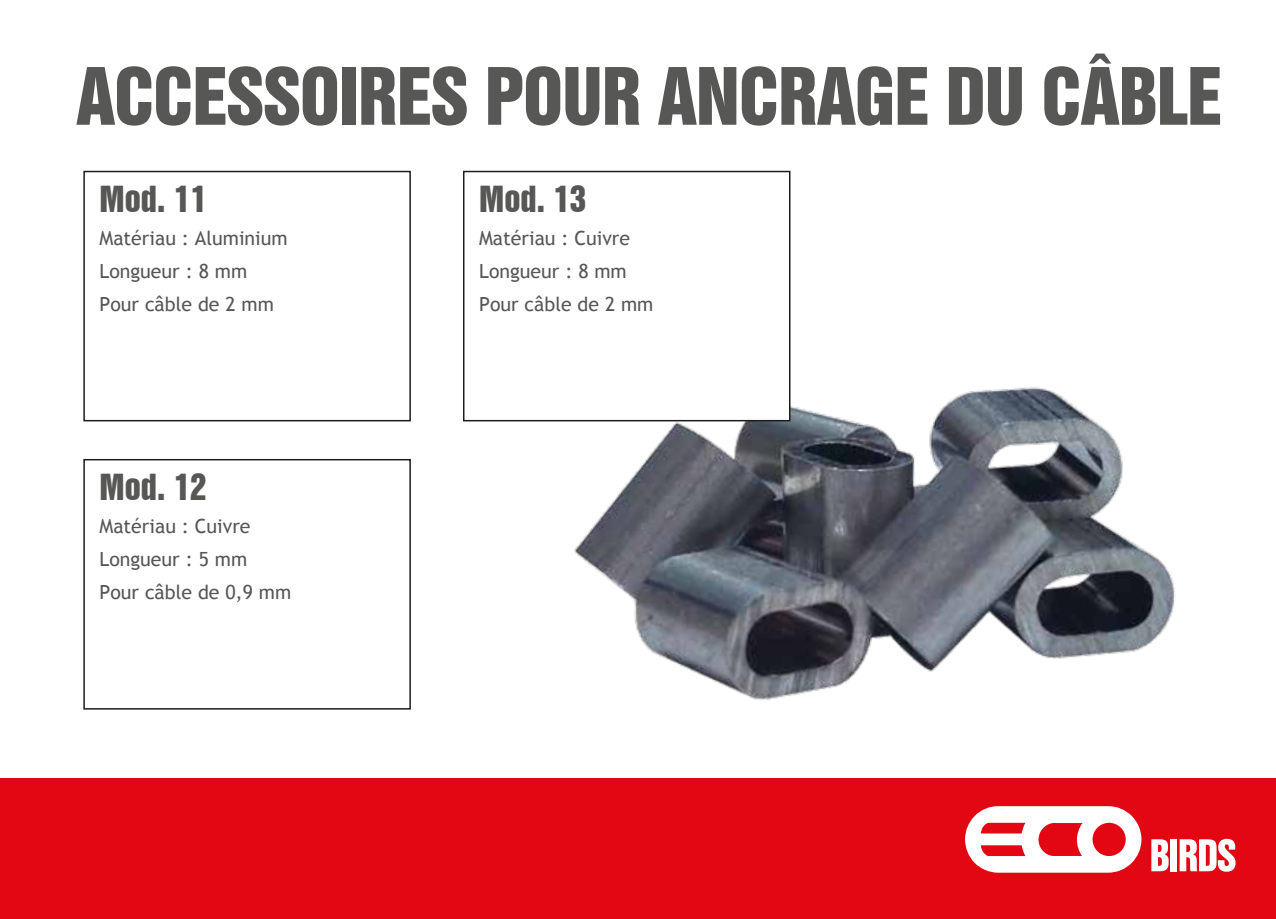
<style>
.page{position:relative;width:1276px;height:919px;background:#fff}
.page>*{position:absolute;margin:0;border:0;box-sizing:border-box;transform-origin:0 0}
.t1{font:72px "Swiss 921 BT Regular A";letter-spacing:-.01em;color:#575756}
.t2{font:33px "Swiss 921 BT Regular A";color:#575756}
.t3{font:19.5px/33px "Trebuchet MS";color:#575756}
</style>
<div class="page">
<img style="left:553px;top:337px;width:622px;height:363px">
<div style="left:0;top:778px;width:1276px;height:140px;background:#e30613"></div>
<div style="left:83px;top:171px;width:328px;height:250px;background:#fff;border:2px solid #1d1d1b"></div>
<div style="left:83px;top:459px;width:328px;height:250px;background:#fff;border:2px solid #1d1d1b"></div>
<div style="left:463px;top:171px;width:327px;height:250px;background:#fff;border:2px solid #1d1d1b"></div>
<svg style="left:965px;top:806px;width:176px;height:66px"></svg>
<svg style="left:1151px;top:839px;width:17px;height:32px"></svg>
<div style="left:1170px;top:839px;width:7px;height:32px;background:#fff"></div>
<svg style="left:1179px;top:838px;width:56px;height:33px"></svg>
<h1 class="t1" style="left:76px;top:49px;width:1147px">ACCESSOIRES POUR ANCRAGE DU CÂBLE</h1>
<h2 class="t2" style="left:100px;top:177px;width:109px">Mod. 11</h2>
<p class="t3" style="left:100px;top:221px;width:190px">Matériau : Aluminium<br>Longueur : 8 mm<br>Pour câble de 2 mm</p>
<h2 class="t2" style="left:100px;top:465px;width:109px">Mod. 12</h2>
<p class="t3" style="left:100px;top:509px;width:193px">Matériau : Cuivre<br>Longueur : 5 mm<br>Pour câble de 0,9 mm</p>
<h2 class="t2" style="left:479px;top:177px;width:109px">Mod. 13</h2>
<p class="t3" style="left:479px;top:221px;width:176px">Matériau : Cuivre<br>Longueur : 8 mm<br>Pour câble de 2 mm</p>
</div>
